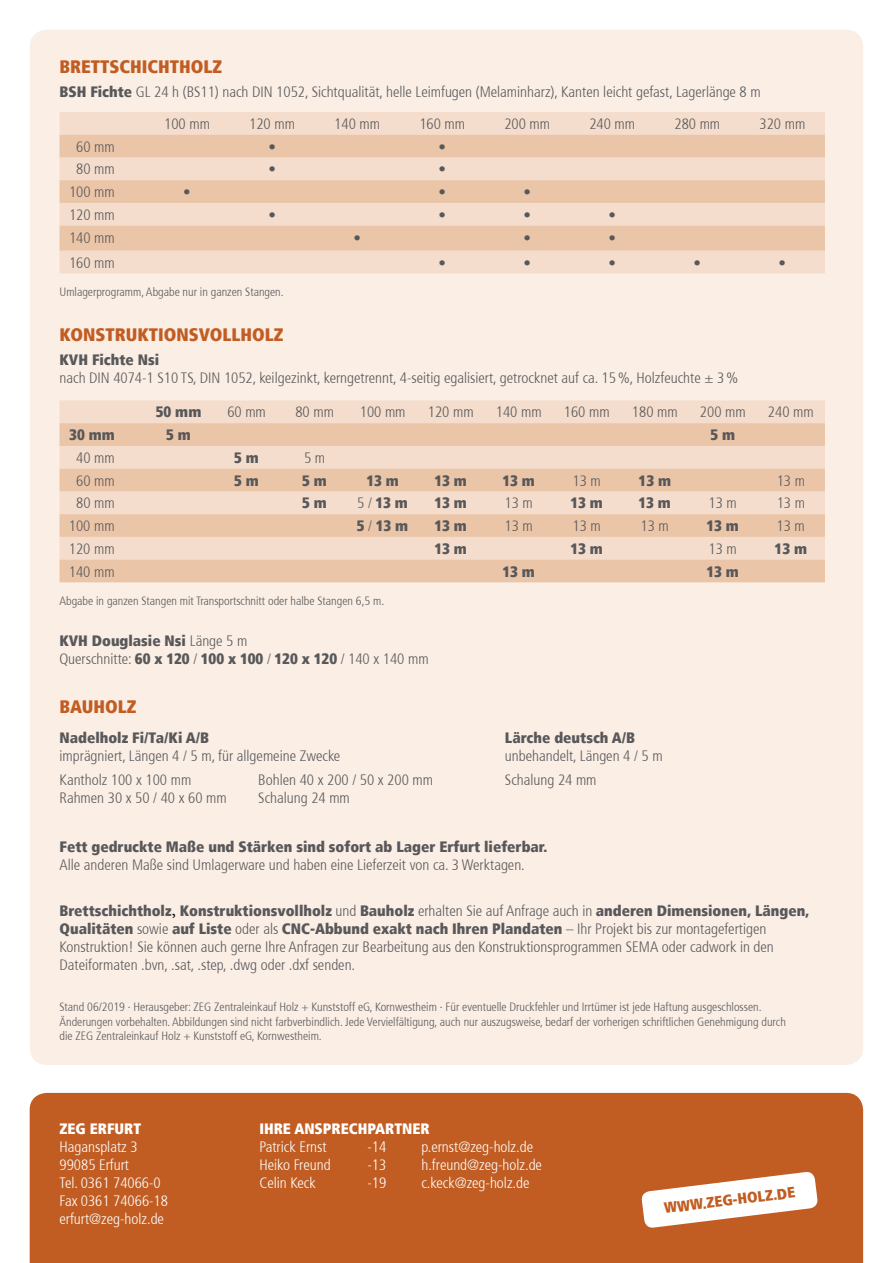
<style>
.page{position:relative;width:893px;height:1263px;background:#fff}
.page>*{position:absolute;margin:0;border:0;box-sizing:border-box;transform-origin:0 0}
.t1{font:900 condensed 18px "Frutiger";color:#c15d22}
.t2{font:300 condensed 15px/18px "Frutiger";color:#58585a}
.t3{font:900 condensed 15px/18px "Frutiger";color:#58585a}
.t4{font:300 condensed 15px/18px "Frutiger";color:#fff}
.t5{font:900 condensed 15px "Frutiger";color:#fff}
.t6{font:900 condensed 15px "Frutiger";color:#c15d22}
.t7{font:300 condensed 12px/14.4px "Frutiger";color:#58585a}
.s1{font-weight:900}
.s2{font-weight:300}
.s3{font-family:"Minion Pro";font-weight:400;font-stretch:normal;font-size:18px;color:#000}
</style>
<div class="page">
<div style="left:30px;top:1093px;width:833px;height:170px;background:#c15d22"></div>
<div style="left:30px;top:30px;width:833px;height:1035px;background:#faeee5;border-radius:17px"></div>
<svg style="left:641px;top:1171px;width:177px;height:57px"></svg>
<div style="left:60px;top:400px;width:765px;height:23px;background:#f4ddcc"></div>
<svg style="left:60px;top:423px;width:765px;height:159px;background:#eecfb7"></svg>
<div style="left:60px;top:112px;width:765px;height:161px;background:#f4ddcc"></div>
<svg style="left:60px;top:135px;width:765px;height:116px;background:#eeceb5"></svg>
<p class="t1" style="left:60px;top:56px;width:164px">BRETTSCHICHTHOLZ</p>
<p class="t2" style="left:60px;top:83px;width:703px"><span class="s1">BSH Fichte</span> GL 24 h (BS11) nach DIN 1052, Sichtqualität, helle Leimfugen (Melaminharz), Kanten leicht gefast, Lagerlänge 8 m</p>
<p class="t2" style="left:164px;top:115px;width:47px">100 mm</p>
<p class="t2" style="left:249px;top:115px;width:47px">120 mm</p>
<p class="t2" style="left:334px;top:115px;width:47px">140 mm</p>
<p class="t2" style="left:419px;top:115px;width:47px">160 mm</p>
<p class="t2" style="left:504px;top:115px;width:47px">200 mm</p>
<p class="t2" style="left:589px;top:115px;width:47px">240 mm</p>
<p class="t2" style="left:674px;top:115px;width:47px">280 mm</p>
<p class="t2" style="left:759px;top:115px;width:47px">320 mm</p>
<p class="t2" style="left:76px;top:138px;width:40px">60 mm</p>
<p class="t2" style="left:268px;top:138px;width:9px">•</p>
<p class="t2" style="left:438px;top:138px;width:9px">•</p>
<p class="t2" style="left:76px;top:160px;width:40px">80 mm</p>
<p class="t2" style="left:268px;top:160px;width:9px">•</p>
<p class="t2" style="left:438px;top:160px;width:9px">•</p>
<p class="t2" style="left:69px;top:183px;width:47px">100 mm</p>
<p class="t2" style="left:183px;top:183px;width:9px">•</p>
<p class="t2" style="left:438px;top:183px;width:9px">•</p>
<p class="t2" style="left:523px;top:183px;width:9px">•</p>
<p class="t2" style="left:69px;top:206px;width:47px">120 mm</p>
<p class="t2" style="left:268px;top:206px;width:9px">•</p>
<p class="t2" style="left:438px;top:206px;width:9px">•</p>
<p class="t2" style="left:523px;top:206px;width:9px">•</p>
<p class="t2" style="left:608px;top:206px;width:9px">•</p>
<p class="t2" style="left:69px;top:229px;width:47px">140 mm</p>
<p class="t2" style="left:353px;top:229px;width:9px">•</p>
<p class="t2" style="left:523px;top:229px;width:9px">•</p>
<p class="t2" style="left:608px;top:229px;width:9px">•</p>
<p class="t2" style="left:69px;top:254px;width:47px">160 mm</p>
<p class="t2" style="left:438px;top:254px;width:9px">•</p>
<p class="t2" style="left:523px;top:254px;width:9px">•</p>
<p class="t2" style="left:608px;top:254px;width:9px">•</p>
<p class="t2" style="left:694px;top:254px;width:9px">•</p>
<p class="t2" style="left:779px;top:254px;width:9px">•</p>
<p class="t7" style="left:60px;top:285px;width:226px">Umlagerprogramm, Abgabe nur in ganzen Stangen.</p>
<p class="t1" style="left:60px;top:324px;width:226px">KONSTRUKTIONSVOLLHOLZ</p>
<p class="t3" style="left:60px;top:351px;width:101px">KVH Fichte Nsi</p>
<p class="t2" style="left:60px;top:369px;width:680px">nach DIN 4074-1 S10 TS, DIN 1052, keilgezinkt, kerngetrennt, 4-seitig egalisiert, getrocknet auf ca. 15%, Holzfeuchte ± 3%</p>
<p class="t3" style="left:156px;top:403px;width:47px">50 mm</p>
<p class="t2" style="left:227px;top:403px;width:40px">60 mm</p>
<p class="t2" style="left:295px;top:403px;width:40px">80 mm</p>
<p class="t2" style="left:360px;top:403px;width:47px">100 mm</p>
<p class="t2" style="left:428px;top:403px;width:47px">120 mm</p>
<p class="t2" style="left:496px;top:403px;width:47px">140 mm</p>
<p class="t2" style="left:564px;top:403px;width:47px">160 mm</p>
<p class="t2" style="left:632px;top:403px;width:47px">180 mm</p>
<p class="t2" style="left:700px;top:403px;width:47px">200 mm</p>
<p class="t2" style="left:768px;top:403px;width:47px">240 mm</p>
<p class="t3" style="left:69px;top:426px;width:47px">30 mm</p>
<p class="t3" style="left:166px;top:426px;width:26px">5 m</p>
<p class="t3" style="left:710px;top:426px;width:26px">5 m</p>
<p class="t2" style="left:76px;top:449px;width:40px">40 mm</p>
<p class="t3" style="left:234px;top:449px;width:26px">5 m</p>
<p class="t2" style="left:304px;top:449px;width:23px">5 m</p>
<p class="t2" style="left:76px;top:472px;width:40px">60 mm</p>
<p class="t3" style="left:234px;top:471px;width:26px">5 m</p>
<p class="t3" style="left:302px;top:471px;width:26px">5 m</p>
<p class="t3" style="left:366px;top:471px;width:34px">13 m</p>
<p class="t3" style="left:434px;top:471px;width:34px">13 m</p>
<p class="t3" style="left:502px;top:471px;width:34px">13 m</p>
<p class="t2" style="left:573px;top:472px;width:30px">13 m</p>
<p class="t3" style="left:638px;top:471px;width:34px">13 m</p>
<p class="t2" style="left:777px;top:472px;width:30px">13 m</p>
<p class="t2" style="left:76px;top:494px;width:40px">80 mm</p>
<p class="t3" style="left:302px;top:494px;width:26px">5 m</p>
<p class="t3" style="left:357px;top:494px;width:52px"><span class="s2">5 /</span> 13 m</p>
<p class="t3" style="left:434px;top:494px;width:34px">13 m</p>
<p class="t2" style="left:504px;top:494px;width:30px">13 m</p>
<p class="t3" style="left:570px;top:494px;width:34px">13 m</p>
<p class="t3" style="left:638px;top:494px;width:34px">13 m</p>
<p class="t2" style="left:709px;top:494px;width:30px">13 m</p>
<p class="t2" style="left:777px;top:494px;width:30px">13 m</p>
<p class="t2" style="left:69px;top:517px;width:47px">100 mm</p>
<p class="t3" style="left:357px;top:517px;width:53px">5 <span class="s2">/</span> 13 m</p>
<p class="t3" style="left:434px;top:517px;width:34px">13 m</p>
<p class="t2" style="left:504px;top:517px;width:30px">13 m</p>
<p class="t2" style="left:572px;top:517px;width:30px">13 m</p>
<p class="t2" style="left:641px;top:517px;width:30px">13 m</p>
<p class="t3" style="left:706px;top:517px;width:34px">13 m</p>
<p class="t2" style="left:777px;top:517px;width:30px">13 m</p>
<p class="t2" style="left:69px;top:540px;width:47px">120 mm</p>
<p class="t3" style="left:434px;top:539px;width:34px">13 m</p>
<p class="t3" style="left:570px;top:539px;width:34px">13 m</p>
<p class="t2" style="left:709px;top:540px;width:30px">13 m</p>
<p class="t3" style="left:774px;top:539px;width:34px">13 m</p>
<p class="t2" style="left:69px;top:563px;width:47px">140 mm</p>
<p class="t3" style="left:502px;top:562px;width:34px">13 m</p>
<p class="t3" style="left:706px;top:562px;width:34px">13 m</p>
<p class="t7" style="left:60px;top:593px;width:326px">Abgabe in ganzen Stangen mit Transportschnitt oder halbe Stangen 6,5 m.</p>
<p class="t3" style="left:59px;top:631px;width:371px">KVH Douglasie Nsi <span class="s2">Länge 5 m<br>Querschnitte:</span> 60 x 120 <span class="s2">/</span> 100 x 100 <span class="s2">/</span> 120 x 120 <span class="s2">/ 140 x 140 mm</span></p>
<p class="t1" style="left:60px;top:696px;width:79px">BAUHOLZ</p>
<p class="t3" style="left:60px;top:728px;width:151px">Nadelholz Fi/Ta/Ki A/B</p>
<p class="t2" style="left:60px;top:743px;width:282px;line-height:24.3px">imprägniert, Längen 4 / 5 m, für allgemeine Zwecke<br>Kantholz 100 x 100 mm</p>
<p class="t2" style="left:258px;top:771px;width:176px">Bohlen 40 x 200 / 50 x 200 mm</p>
<p class="t3" style="left:505px;top:728px;width:132px">Lärche deutsch A/B</p>
<p class="t2" style="left:505px;top:743px;width:159px;line-height:24.3px">unbehandelt, Längen 4 / 5 m<br>Schalung 24 mm</p>
<p class="t2" style="left:60px;top:789px;width:169px">Rahmen 30 x 50 / 40 x 60 mm</p>
<p class="t2" style="left:258px;top:789px;width:93px">Schalung 24 mm</p>
<p class="t3" style="left:60px;top:837px;width:489px">Fett gedruckte Maße und Stärken sind sofort ab Lager Erfurt lieferbar.</p>
<p class="t2" style="left:60px;top:856px;width:467px">Alle anderen Maße sind Umlagerware und haben eine Lieferzeit von ca. 3 Werktagen.</p>
<p class="t2" style="left:60px;top:902px;width:751px"><span class="s1">Brettschichtholz</span><span class="s3">,</span> <span class="s1">Konstruktionsvollholz</span> und <span class="s1">Bauholz</span> erhalten Sie auf Anfrage auch in <span class="s1">anderen Dimensionen, Längen, Qualitäten</span> sowie <span class="s1">auf Liste</span> oder als <span class="s1">CNC-Abbund exakt nach Ihren Plandaten</span> – Ihr Projekt bis zur montagefertigen Konstruktion! Sie können auch gerne Ihre Anfragen zur Bearbeitung aus den Konstruktionsprogrammen SEMA oder cadwork in den Dateiformaten .bvn, .sat, .step, .dwg oder .dxf senden.</p>
<p class="t7" style="left:60px;top:1000px;width:728px">Stand 06/2019 · Herausgeber: ZEG Zentraleinkauf Holz + Kunststoff eG, Kornwestheim ∙ Für eventuelle Druckfehler und Irrtümer ist jede Haftung ausgeschlossen.<br>Änderungen vorbehalten. Abbildungen sind nicht farbverbindlich. Jede Vervielfältigung, auch nur auszugsweise, bedarf der vorherigen schriftlichen Genehmigung durch die ZEG Zentraleinkauf Holz + Kunststoff eG, Kornwestheim.</p>
<p class="t5" style="left:60px;top:1119px;width:83px">ZEG ERFURT</p>
<p class="t4" style="left:60px;top:1138px;width:110px">Hagansplatz 3<br>99085 Erfurt<br>Tel. 0361 74066-0<br>Fax 0361 74066-18 erfurt@zeg-holz.de</p>
<p class="t5" style="left:259px;top:1119px;width:172px">IHRE ANSPRECHPARTNER</p>
<p class="t4" style="left:259px;top:1138px;width:69px">Patrick Ernst</p>
<p class="t4" style="left:367px;top:1138px;width:20px">-14</p>
<p class="t4" style="left:421px;top:1138px;width:113px">p.ernst@zeg-holz.de</p>
<p class="t4" style="left:259px;top:1156px;width:73px">Heiko Freund</p>
<p class="t4" style="left:367px;top:1156px;width:20px">-13</p>
<p class="t4" style="left:421px;top:1156px;width:122px">h.freund@zeg-holz.de</p>
<p class="t4" style="left:259px;top:1174px;width:58px">Celin Keck</p>
<p class="t4" style="left:367px;top:1174px;width:20px">-19</p>
<p class="t4" style="left:421px;top:1174px;width:110px">c.keck@zeg-holz.de</p>
<p class="t6" style="left:663px;top:1199px;width:133px;rotate:-7deg">WWW.ZEG-HOLZ.DE</p>
</div>
